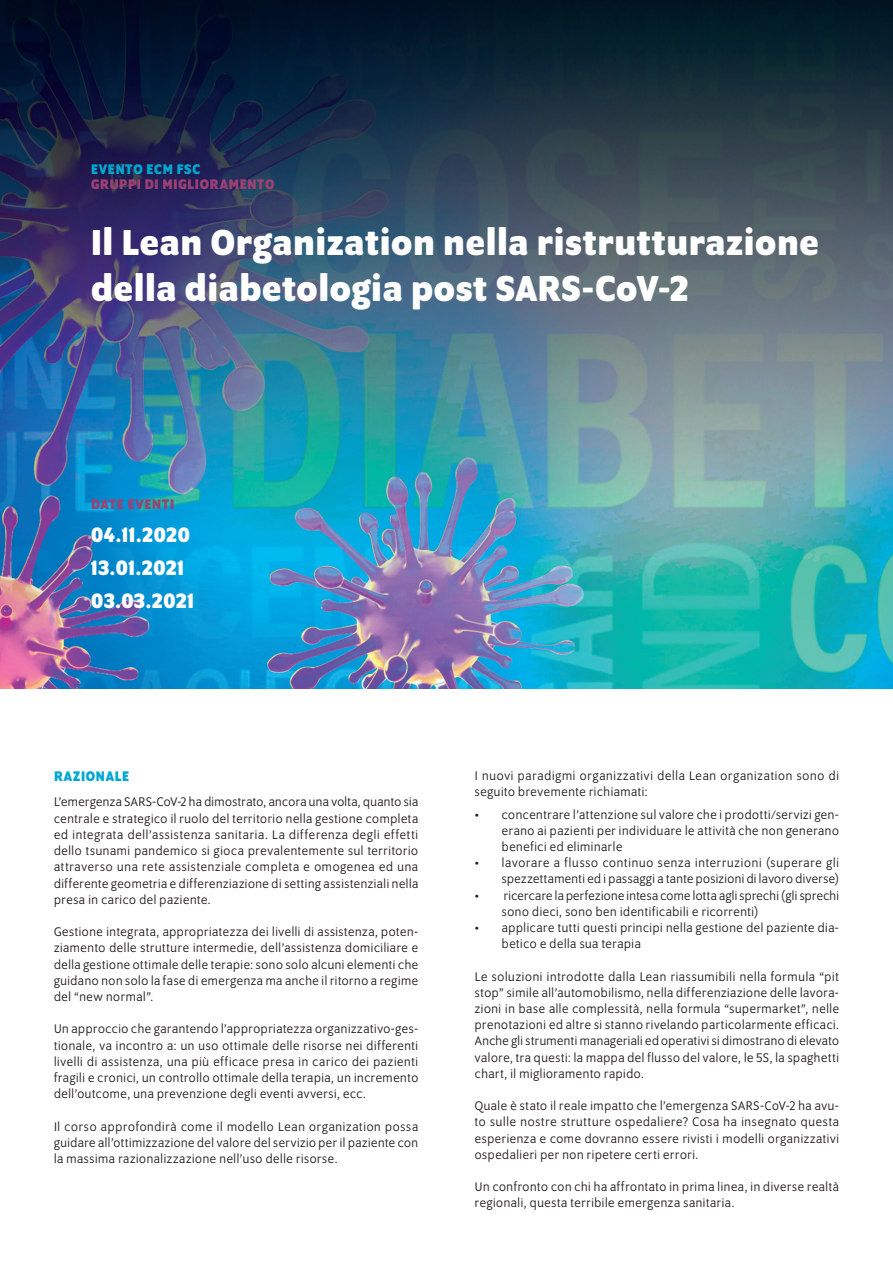
<style>
.page{position:relative;width:893px;height:1263px;background:#fff}
.page>*{position:absolute;margin:0;border:0;box-sizing:border-box;transform-origin:0 0}
.t1{font:700 39px "Program OT";letter-spacing:.015em;color:#fff}
.t2{font:700 22.5px "Program OT";letter-spacing:.03em;color:#fff}
.t3{font:700 15px "Program OT";letter-spacing:.045em;color:#9e4074}
.t4{font:700 15px "Program OT";letter-spacing:.045em;color:#00a8d1}
.t5{font:13.5px/16.2px "Program OT";letter-spacing:.045em;color:#231f20;text-align:justify}
</style>
<div class="page">
<img style="left:0;top:0;width:893px;height:689px">
<p class="t4" style="left:91px;top:161px;width:111px">EVENTO ECM FSC</p>
<p class="t3" style="left:91px;top:176px;width:185px">GRUPPI DI MIGLIORAMENTO</p>
<p class="t1" style="left:91px;top:220px;width:729px">Il Lean Organization nella ristrutturazione</p>
<p class="t1" style="left:91px;top:265px;width:599px">della diabetologia post SARS-CoV-2</p>
<p class="t3" style="left:91px;top:496px;width:85px">DATE EVENTI</p>
<p class="t2" style="left:91px;top:522px;width:100px">04.11.2020</p>
<p class="t2" style="left:91px;top:555px;width:94px">13.01.2021</p>
<p class="t2" style="left:91px;top:588px;width:104px">03.03.2021</p>
<p class="t4" style="left:54px;top:768px;width:76px">RAZIONALE</p>
<p class="t5" style="left:54px;top:794px;width:366px">L’emergenza SARS-CoV-2 ha dimostrato, ancora una volta, quanto sia centrale e strategico il ruolo del territorio nella gestione completa ed integrata dell’assistenza sanitaria. La differenza degli effetti dello tsunami pandemico si gioca prevalentemente sul territorio attraverso una rete assistenziale completa e omogenea ed una differente geometria e differenziazione di setting assistenziali nella presa in carico del paziente.</p>
<p class="t5" style="left:54px;top:923px;width:366px">Gestione integrata, appropriatezza dei livelli di assistenza, poten&shy;ziamento delle strutture intermedie, dell’assistenza domiciliare e della gestione ottimale delle terapie: sono solo alcuni elementi che guidano non solo la fase di emergenza ma anche il ritorno a regime del “new normal”.</p>
<p class="t5" style="left:54px;top:1021px;width:366px">Un approccio che garantendo l’appropriatezza organizzativo-ges&shy;tionale, va incontro a: un uso ottimale delle risorse nei differenti livelli di assistenza, una più efficace presa in carico dei pazienti fragili e cronici, un controllo ottimale della terapia, un incremento dell’outcome, una prevenzione degli eventi avversi, ecc.</p>
<p class="t5" style="left:54px;top:1118px;width:366px">Il corso approfondirà come il modello Lean organization possa guidare all’ottimizzazione del valore del servizio per il paziente con la massima razionalizzazione nell’uso delle risorse.</p>
<p class="t5" style="left:475px;top:768px;width:366px">I nuovi paradigmi organizzativi della Lean organization sono di seguito brevemente richiamati:</p>
<p class="t5" style="left:502px;top:806px;width:339px;text-indent:-27px">• concentrare l’attenzione sul valore che i prodotti/servizi gen&shy;erano ai pazienti per individuare le attività che non generano benefici ed eliminarle</p>
<p class="t5" style="left:475px;top:855px;width:366px;text-align:right">• lavorare a flusso continuo senza interruzioni (superare gli spezzettamenti ed i passaggi a tante posizioni di lavoro diverse)</p>
<p class="t5" style="left:502px;top:887px;width:339px;text-indent:-27px">• ricercare la perfezione intesa come lotta agli sprechi (gli sprechi sono dieci, sono ben identificabili e ricorrenti)</p>
<p class="t5" style="left:502px;top:919px;width:339px;text-indent:-27px">• applicare tutti questi principi nella gestione del paziente dia&shy;betico e della sua terapia</p>
<p class="t5" style="left:475px;top:968px;width:366px">Le soluzioni introdotte dalla Lean riassumibili nella formula “pit stop” simile all’automobilismo, nella differenziazione delle lavora&shy;zioni in base alle complessità, nella formula “supermarket”, nelle prenotazioni ed altre si stanno rivelando particolarmente efficaci.</p>
<p class="t5" style="left:475px;top:1033px;width:366px">Anche gli strumenti manageriali ed operativi si dimostrano di elevato valore, tra questi: la mappa del flusso del valore, le 5S, la spaghetti chart, il miglioramento rapido.</p>
<p class="t5" style="left:475px;top:1098px;width:366px">Quale è stato il reale impatto che l’emergenza SARS-CoV-2 ha avu&shy;to sulle nostre strutture ospedaliere? Cosa ha insegnato questa esperienza e come dovranno essere rivisti i modelli organizzativi ospedalieri per non ripetere certi errori.</p>
<p class="t5" style="left:475px;top:1179px;width:366px">Un confronto con chi ha affrontato in prima linea, in diverse realtà regionali, questa terribile emergenza sanitaria.</p>
</div>
